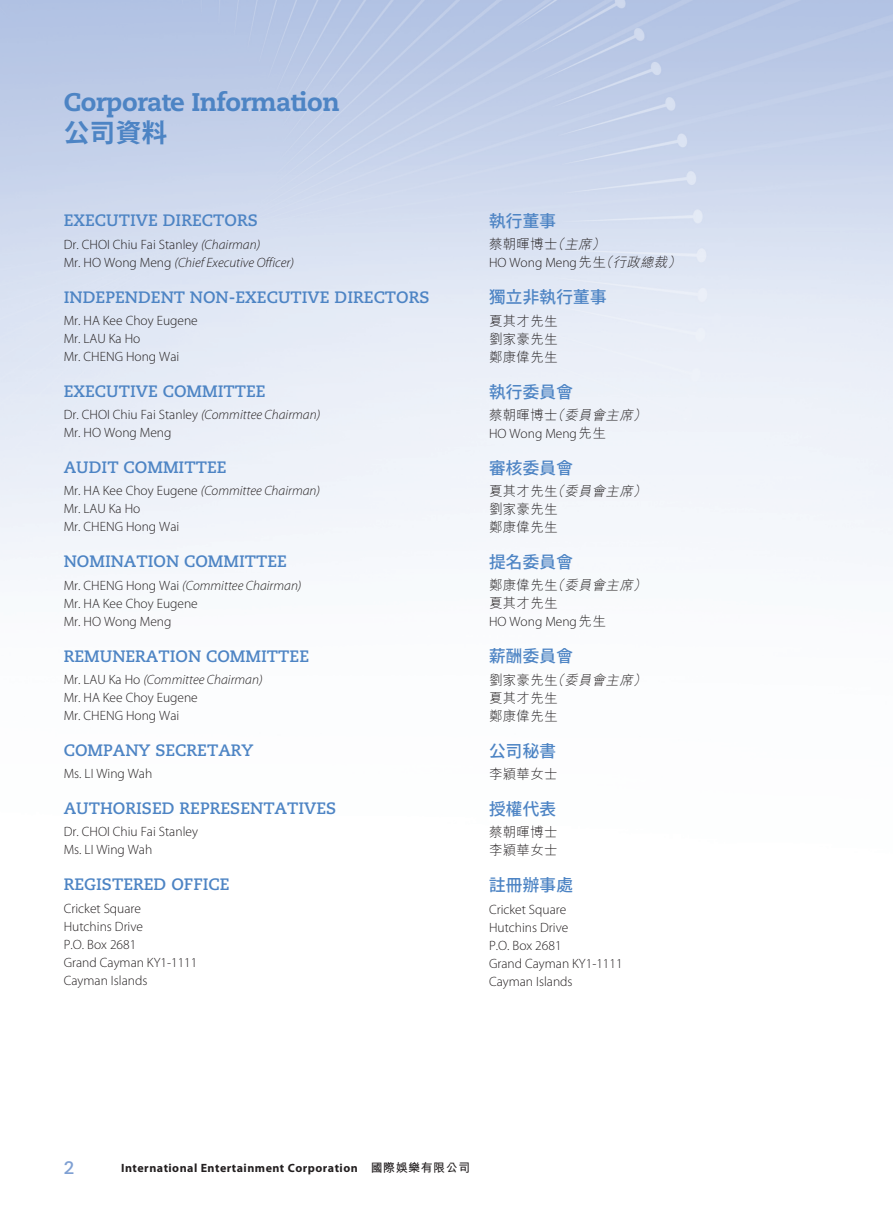
<style>
.page{position:relative;width:893px;height:1212px;background:#fff}
.page>*{position:absolute;margin:0;border:0;box-sizing:border-box;transform-origin:0 0}
.t1{font:800 25.5px "Caecilia LT Std";letter-spacing:-.02em;color:#4d84c4}
.t2{font:700 25.5px "Koz Go Pr 6 N";color:#4d84c4}
.t3{font:700 18px "Caecilia LT Std";color:#7fa0d3}
._01_H1_E{font:700 16.5px "Caecilia LT Std";color:#4d84c4}
._001_H1_C{font:500 16.5px "Koz Go Pr 6 N";letter-spacing:.02em;color:#4d84c4}
._000_txt_C{font:300 13.5px "Myriad Pro";color:#231f20}
._000_txt_C-2{font:italic 300 13.5px "Myriad Pro";color:#231f20}
._000_txt_C-3{font:300 13.5px "M Hei HK";letter-spacing:.02em;color:#231f20}
._000_txt_C-4{font:italic 300 13.5px "M Hei HK";color:#231f20}
.t4{font:700 12px "Myriad Pro";letter-spacing:.04em;color:#231f20}
.s1{font-style:italic}
.s2{font-style:normal}
.s3{font-family:"M Hei HK"}
.s4{font-family:"M Hei HK";font-style:italic}
</style>
<div class="page">
<p class="t1" style="left:64px;top:86px;width:278px">Corporate Information</p>
<p class="t2" style="left:64px;top:118px;width:105px">公司資料</p>
<p class="_01_H1_E" style="left:64px;top:211px;width:196px">EXECUTIVE DIRECTORS</p>
<p class="_000_txt_C" style="left:64px;top:236px;width:198px">Dr. CHOI Chiu Fai Stanley <span class="s1">(Chairman)</span></p>
<p class="_000_txt_C-2" style="left:64px;top:254px;width:232px"><span class="s2">Mr. HO Wong Meng</span> (Chief Executive Officer)</p>
<p class="_01_H1_E" style="left:64px;top:287px;width:367px">INDEPENDENT NON-EXECUTIVE DIRECTORS</p>
<p class="_000_txt_C" style="left:64px;top:312px;width:136px">Mr. HA Kee Choy Eugene</p>
<p class="_000_txt_C" style="left:64px;top:330px;width:78px">Mr. LAU Ka Ho</p>
<p class="_000_txt_C" style="left:64px;top:348px;width:117px">Mr. CHENG Hong Wai</p>
<p class="_01_H1_E" style="left:64px;top:381px;width:203px">EXECUTIVE COMMITTEE</p>
<p class="_000_txt_C" style="left:64px;top:406px;width:258px">Dr. CHOI Chiu Fai Stanley <span class="s1">(Committee Chairman)</span></p>
<p class="_000_txt_C" style="left:64px;top:424px;width:109px">Mr. HO Wong Meng</p>
<p class="_01_H1_E" style="left:64px;top:458px;width:164px">AUDIT COMMITTEE</p>
<p class="_000_txt_C-2" style="left:64px;top:483px;width:258px"><span class="s2">Mr. HA Kee Choy Eugene</span> (Committee Chairman)</p>
<p class="_000_txt_C" style="left:64px;top:501px;width:78px">Mr. LAU Ka Ho</p>
<p class="_000_txt_C" style="left:64px;top:519px;width:117px">Mr. CHENG Hong Wai</p>
<p class="_01_H1_E" style="left:64px;top:552px;width:225px">NOMINATION COMMITTEE</p>
<p class="_000_txt_C-2" style="left:64px;top:577px;width:239px"><span class="s2">Mr. CHENG Hong Wai</span> (Committee Chairman)</p>
<p class="_000_txt_C" style="left:64px;top:595px;width:136px">Mr. HA Kee Choy Eugene</p>
<p class="_000_txt_C" style="left:64px;top:613px;width:109px">Mr. HO Wong Meng</p>
<p class="_01_H1_E" style="left:64px;top:646px;width:247px">REMUNERATION COMMITTEE</p>
<p class="_000_txt_C-2" style="left:64px;top:671px;width:200px"><span class="s2">Mr. LAU Ka Ho</span> (Committee Chairman)</p>
<p class="_000_txt_C" style="left:64px;top:689px;width:136px">Mr. HA Kee Choy Eugene</p>
<p class="_000_txt_C" style="left:64px;top:707px;width:117px">Mr. CHENG Hong Wai</p>
<p class="_01_H1_E" style="left:64px;top:740px;width:191px">COMPANY SECRETARY</p>
<p class="_000_txt_C" style="left:64px;top:765px;width:90px">Ms. LI Wing Wah</p>
<p class="_01_H1_E" style="left:64px;top:799px;width:274px">AUTHORISED REPRESENTATIVES</p>
<p class="_000_txt_C" style="left:64px;top:824px;width:136px">Dr. CHOI Chiu Fai Stanley</p>
<p class="_000_txt_C" style="left:64px;top:842px;width:90px">Ms. LI Wing Wah</p>
<p class="_01_H1_E" style="left:64px;top:875px;width:167px">REGISTERED OFFICE</p>
<p class="_000_txt_C" style="left:64px;top:900px;width:79px">Cricket Square</p>
<p class="_000_txt_C" style="left:64px;top:918px;width:81px">Hutchins Drive</p>
<p class="_000_txt_C" style="left:64px;top:936px;width:74px">P.O. Box 2681</p>
<p class="_000_txt_C" style="left:64px;top:954px;width:135px">Grand Cayman KY1-1111</p>
<p class="_000_txt_C" style="left:64px;top:972px;width:85px">Cayman Islands</p>
<p class="_001_H1_C" style="left:489px;top:212px;width:68px">執行董事</p>
<p class="_000_txt_C-3" style="left:489px;top:238px;width:120px">蔡朝暉博士<span class="s1">（主席）</span></p>
<p class="_000_txt_C" style="left:489px;top:255px;width:196px">HO Wong Meng<span class="s3">先生</span><span class="s4">（行政總裁）</span></p>
<p class="_001_H1_C" style="left:489px;top:288px;width:119px">獨立非執行董事</p>
<p class="_000_txt_C-3" style="left:489px;top:314px;width:70px">夏其才先生</p>
<p class="_000_txt_C-3" style="left:489px;top:332px;width:70px">劉家豪先生</p>
<p class="_000_txt_C-3" style="left:489px;top:350px;width:70px">鄭康偉先生</p>
<p class="_001_H1_C" style="left:489px;top:382px;width:85px">執行委員會</p>
<p class="_000_txt_C-4" style="left:489px;top:408px;width:162px"><span class="s2">蔡朝暉博士</span>（委員會主席）</p>
<p class="_000_txt_C" style="left:489px;top:425px;width:118px">HO Wong Meng<span class="s3">先生</span></p>
<p class="_001_H1_C" style="left:489px;top:459px;width:85px">審核委員會</p>
<p class="_000_txt_C-4" style="left:489px;top:484px;width:162px"><span class="s2">夏其才先生</span>（委員會主席）</p>
<p class="_000_txt_C-3" style="left:489px;top:502px;width:70px">劉家豪先生</p>
<p class="_000_txt_C-3" style="left:489px;top:520px;width:70px">鄭康偉先生</p>
<p class="_001_H1_C" style="left:489px;top:553px;width:85px">提名委員會</p>
<p class="_000_txt_C-4" style="left:489px;top:579px;width:162px"><span class="s2">鄭康偉先生</span>（委員會主席）</p>
<p class="_000_txt_C-3" style="left:489px;top:597px;width:70px">夏其才先生</p>
<p class="_000_txt_C" style="left:489px;top:614px;width:118px">HO Wong Meng<span class="s3">先生</span></p>
<p class="_001_H1_C" style="left:489px;top:647px;width:85px">薪酬委員會</p>
<p class="_000_txt_C-4" style="left:489px;top:673px;width:162px"><span class="s2">劉家豪先生</span>（委員會主席）</p>
<p class="_000_txt_C-3" style="left:489px;top:691px;width:70px">夏其才先生</p>
<p class="_000_txt_C-3" style="left:489px;top:709px;width:70px">鄭康偉先生</p>
<p class="_001_H1_C" style="left:489px;top:741px;width:68px">公司秘書</p>
<p class="_000_txt_C-3" style="left:489px;top:767px;width:70px">李穎華女士</p>
<p class="_001_H1_C" style="left:489px;top:800px;width:68px">授權代表</p>
<p class="_000_txt_C-3" style="left:489px;top:825px;width:70px">蔡朝暉博士</p>
<p class="_000_txt_C-3" style="left:489px;top:843px;width:70px">李穎華女士</p>
<p class="_001_H1_C" style="left:489px;top:876px;width:85px">註冊辦事處</p>
<p class="_000_txt_C" style="left:489px;top:901px;width:79px">Cricket Square</p>
<p class="_000_txt_C" style="left:489px;top:919px;width:81px">Hutchins Drive</p>
<p class="_000_txt_C" style="left:489px;top:937px;width:74px">P.O. Box 2681</p>
<p class="_000_txt_C" style="left:489px;top:955px;width:135px">Grand Cayman KY1-1111</p>
<p class="_000_txt_C" style="left:489px;top:973px;width:85px">Cayman Islands</p>
<p class="t3" style="left:64px;top:1157px;width:12px">2</p>
<p class="t4" style="left:121px;top:1160px;width:350px">International Entertainment Corporation <span class="s3">國際娛樂有限公司</span></p>
</div>
